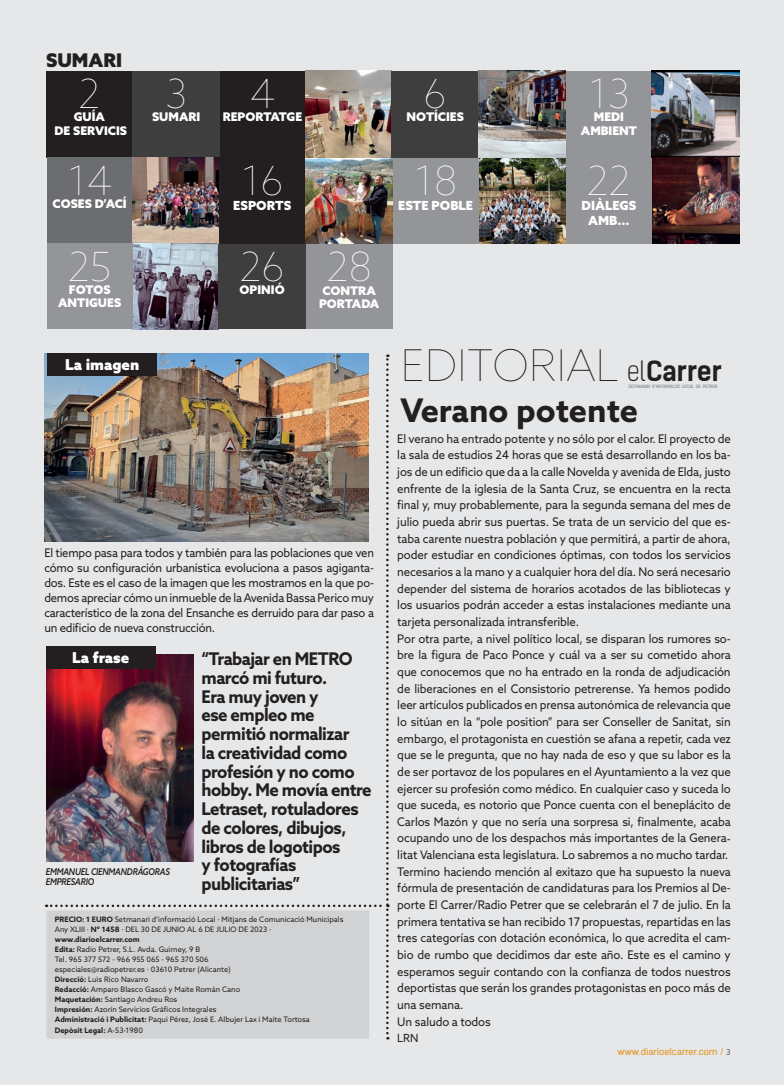
<style>
.page{position:relative;width:784px;height:1085px;background:#fff}
.page>*{position:absolute;margin:0;border:0;box-sizing:border-box;transform-origin:0 0}
.t1{font:100 43.75px "Azo Sans";color:#231f20}
.t2{font:100 40.12px "Azo Sans";color:#fff}
.t3{font:700 32.5px "Azo Sans";color:#231f20}
.t4{font:700 26.62px "Kelson Sans";color:#231f20}
.t5{font:900 18.88px "Azo Sans";color:#231f20}
.t6{font:700 17.5px/18.8px "Azo Sans";letter-spacing:-.03em;color:#231f20;scale:.96 1}
.t7{font:900 15px "Azo Sans";color:#fff}
.t8{font:900 12.5px/15px "Azo Sans";color:#fff;text-align:center}
.t9{font:11.88px/16.6px "Azo Sans";letter-spacing:-.01em;color:#231f20;scale:.96 1}
.t10{font:11.88px/15px "Azo Sans";letter-spacing:-.01em;color:#231f20;text-align:justify;scale:.95 1}
.t11{font:900 11.88px/13.1px "Azo Sans";color:#fff;text-align:center}
.t12{font:11.25px "Azo Sans";color:#231f20;scale:.96 1}
.t13{font:italic 500 9.38px/10px "Azo Sans";letter-spacing:-.02em;color:#231f20;scale:.86 1}
.t14{font:8.75px "Kelson Sans";color:#e39724;scale:1.1 1}
.t15{font:7.5px/10px "Azo Sans";color:#231f20}
.t16{font:700 4.38px "Kelson Sans";color:#939598}
.s1{font-weight:700}
.s2{font-weight:300}
.s3{font-family:"Azo Sans";font-size:8.12px;color:#636366}
</style>
<div class="page">
<div style="left:0;top:0;width:11px;height:1084px;background:#e6e7e9"></div>
<div style="left:11px;top:0;width:772px;height:1083px;background:#e6e7e9"></div>
<div style="left:219px;top:71px;width:86px;height:86px;background:#231f20"></div>
<div style="left:46px;top:71px;width:87px;height:86px;background:#231f20"></div>
<div style="left:133px;top:71px;width:87px;height:86px;background:#3e3e3f"></div>
<div style="left:565px;top:157px;width:86px;height:87px;background:#939598"></div>
<div style="left:565px;top:71px;width:86px;height:86px;background:#939598"></div>
<div style="left:47px;top:157px;width:85px;height:87px;background:#6c6d70"></div>
<div style="left:219px;top:157px;width:86px;height:87px;background:#231f20"></div>
<svg style="left:46px;top:354px;width:342px;height:685px"></svg>
<img style="left:132px;top:157px;width:86px;height:172px">
<img style="left:478px;top:71px;width:87px;height:173px">
<div style="left:392px;top:157px;width:87px;height:87px;background:#939598"></div>
<img style="left:305px;top:71px;width:87px;height:173px">
<img style="left:651px;top:71px;width:88px;height:172px">
<div style="left:391px;top:71px;width:87px;height:86px;background:#3e3e3f"></div>
<img style="left:46px;top:654px;width:147px;height:207px">
<div style="left:46px;top:646px;width:109px;height:22px;background:#231f20"></div>
<div style="left:47px;top:243px;width:85px;height:86px;background:#939598"></div>
<img style="left:45px;top:353px;width:323px;height:188px">
<div style="left:47px;top:353px;width:110px;height:23px;background:#231f20"></div>
<div style="left:218px;top:244px;width:87px;height:85px;background:#3e3e3f"></div>
<div style="left:306px;top:244px;width:86px;height:85px;background:#939598"></div>
<h3 class="t5" style="left:46px;top:47px;width:77px">SUMARI</h3>
<h2 class="t2" style="left:78px;top:68px;width:23px">2</h2>
<p class="t11" style="left:54px;top:110px;width:74px">GUÍA<br>DE SERVICIS</p>
<h2 class="t2" style="left:67px;top:154px;width:46px">14</h2>
<p class="t11" style="left:53px;top:197px;width:76px">COSES D’ACÍ</p>
<h2 class="t2" style="left:68px;top:240px;width:45px">25</h2>
<p class="t11" style="left:58px;top:283px;width:65px">FOTOS<br>ANTIGUES</p>
<h2 class="t2" style="left:165px;top:68px;width:23px">3</h2>
<p class="t11" style="left:152px;top:110px;width:50px">SUMARI</p>
<p class="t7" style="left:65px;top:354px;width:76px">La imagen</p>
<h2 class="t2" style="left:250px;top:68px;width:26px">4</h2>
<p class="t11" style="left:222px;top:110px;width:81px">REPORTATGE</p>
<h2 class="t2" style="left:241px;top:154px;width:44px">16</h2>
<p class="t8" style="left:233px;top:197px;width:59px">ESPORTS</p>
<h2 class="t2" style="left:240px;top:241px;width:46px">26</h2>
<p class="t11" style="left:239px;top:283px;width:47px">OPINIÓ</p>
<h2 class="t2" style="left:326px;top:241px;width:47px">28</h2>
<p class="t11" style="left:319px;top:283px;width:62px;text-align:left">CONTRA<br>PORTADA</p>
<p class="t10" style="left:44px;top:544px;width:348px">El tiempo pasa para todos y también para las poblaciones que ven cómo su configuración urbanística evoluciona a pasos agiganta&shy;dos. Este es el caso de la imagen que les mostramos en la que po&shy;demos apreciar cómo un inmueble de la Avenida Bassa Perico muy característico de la zona del Ensanche es derruido para dar paso a un edificio de nueva construcción.</p>
<p class="t7" style="left:72px;top:647px;width:59px">La frase</p>
<p class="t13" style="left:46px;top:866px;width:146px">EMMANUEL CIENMANDRÁGORAS<br>EMPRESARIO</p>
<p class="t6" style="left:201px;top:649px;width:179px">“Trabajar en METRO marcó mi futuro.<br>Era muy joven y<br>ese empleo me permitió normalizar<br>la creatividad como profesión y no como hobby. Me movía entre<br>Letraset, rotuladores de colores, dibujos, libros de logotipos<br>y fotografías publicitarias”</p>
<p class="t15" style="left:55px;top:914px;width:290px"><span class="s1">PRECIO: 1 EURO</span> Setmanari d’informació Local · Mitjans de Comunicació Municipals Any XLIII · <span class="s1">Nº 1458</span> · DEL 30 DE JUNIO AL 6 DE JULIO DE 2023 · <span class="s1">www.diarioelcarrer.com<br>Edita:</span> Radio Petrer, S.L. Avda. Guirney, 9 B<br>Tel. 965 377 572 - 966 955 065 - 965 370 506<br>especiales@radiopetrer.es · 03610 Petrer (Alicante)<br><span class="s1">Direcció:</span> Luis Rico Navarro<br><span class="s1">Redacció:</span> Amparo Blasco Gascó y Maite Román Cano<br><span class="s1">Maquetación:</span> Santiago Andreu Ros<br><span class="s1">Impresión:</span> Azorín Servicios Gráficos Integrales<br><span class="s1">Administració i Publicitat:</span> Paqui Pérez, José E. Albujer Lax i Maite Tortosa<br><span class="s1">Depòsit Legal:</span> A-53-1980</p>
<h2 class="t2" style="left:423px;top:68px;width:24px">6</h2>
<p class="t11" style="left:406px;top:110px;width:59px">NOTÍCIES</p>
<h2 class="t2" style="left:414px;top:154px;width:44px">18</h2>
<p class="t8" style="left:398px;top:197px;width:76px">ESTE POBLE</p>
<h2 class="t2" style="left:588px;top:68px;width:42px">13</h2>
<p class="t11" style="left:580px;top:110px;width:58px">MEDI<br>AMBIENT</p>
<h2 class="t2" style="left:586px;top:154px;width:45px">22</h2>
<p class="t8" style="left:581px;top:197px;width:56px">DIÀLEGS<br>AMB...</p>
<h1 class="t1" style="left:400px;top:337px;width:220px">EDITORIAL</h1>
<h3 class="t4" style="left:626px;top:355px;width:97px"><span class="s2">el</span>Carrer</h3>
<p class="t16" style="left:628px;top:384px;width:90px">SETMANARI D’INFORMACIÓ LOCAL DE PETRER</p>
<h3 class="t3" style="left:400px;top:388px;width:239px">Verano potente</h3>
<p class="t9" style="left:397px;top:430px;width:349px">El verano ha entrado potente y no sólo por el calor. El proyecto de la sala de estudios 24 horas que se está desarrollando en los ba&shy;jos de un edificio que da a la calle Novelda y avenida de Elda, justo enfrente de la iglesia de la Santa Cruz, se encuentra en la recta final y, muy probablemente, para la segunda semana del mes de julio pueda abrir sus puertas. Se trata de un servicio del que es&shy;taba carente nuestra población y que permitirá, a partir de ahora, poder estudiar en condiciones óptimas, con todos los servicios necesarios a la mano y a cualquier hora del día. No será necesario depender del sistema de horarios acotados de las bibliotecas y los usuarios podrán acceder a estas instalaciones mediante una tarjeta personalizada intransferible.<br>Por otra parte, a nivel político local, se disparan los rumores so&shy;bre la figura de Paco Ponce y cuál va a ser su cometido ahora que conocemos que no ha entrado en la ronda de adjudicación de liberaciones en el Consistorio petrerense. Ya hemos podido leer artículos publicados en prensa autonómica de relevancia que lo sitúan en la “pole position” para ser Conseller de Sanitat, sin embargo, el protagonista en cuestión se afana a repetir, cada vez que se le pregunta, que no hay nada de eso y que su labor es la de ser portavoz de los populares en el Ayuntamiento a la vez que ejercer su profesión como médico. En cualquier caso y suceda lo que suceda, es notorio que Ponce cuenta con el beneplácito de Carlos Mazón y que no sería una sorpresa si, finalmente, acaba ocupando uno de los despachos más importantes de la Genera&shy;litat Valenciana esta legislatura. Lo sabremos a no mucho tardar.<br>Termino haciendo mención al exitazo que ha supuesto la nueva fórmula de presentación de candidaturas para los Premios al De&shy;porte El Carrer/Radio Petrer que se celebrarán el 7 de julio. En la primera tentativa se han recibido 17 propuestas, repartidas en las tres categorías con dotación económica, lo que acredita el cam&shy;bio de rumbo que decidimos dar este año. Este es el camino y esperamos seguir contando con la confianza de todos nuestros deportistas que serán los grandes protagonistas en poco más de una semana.<br>Un saludo a todos</p>
<p class="t12" style="left:397px;top:1030px;width:23px">LRN</p>
<p class="t14" style="left:617px;top:1046px;width:104px">www.diarioelcarrer.com / <span class="s3">3</span></p>
</div>
